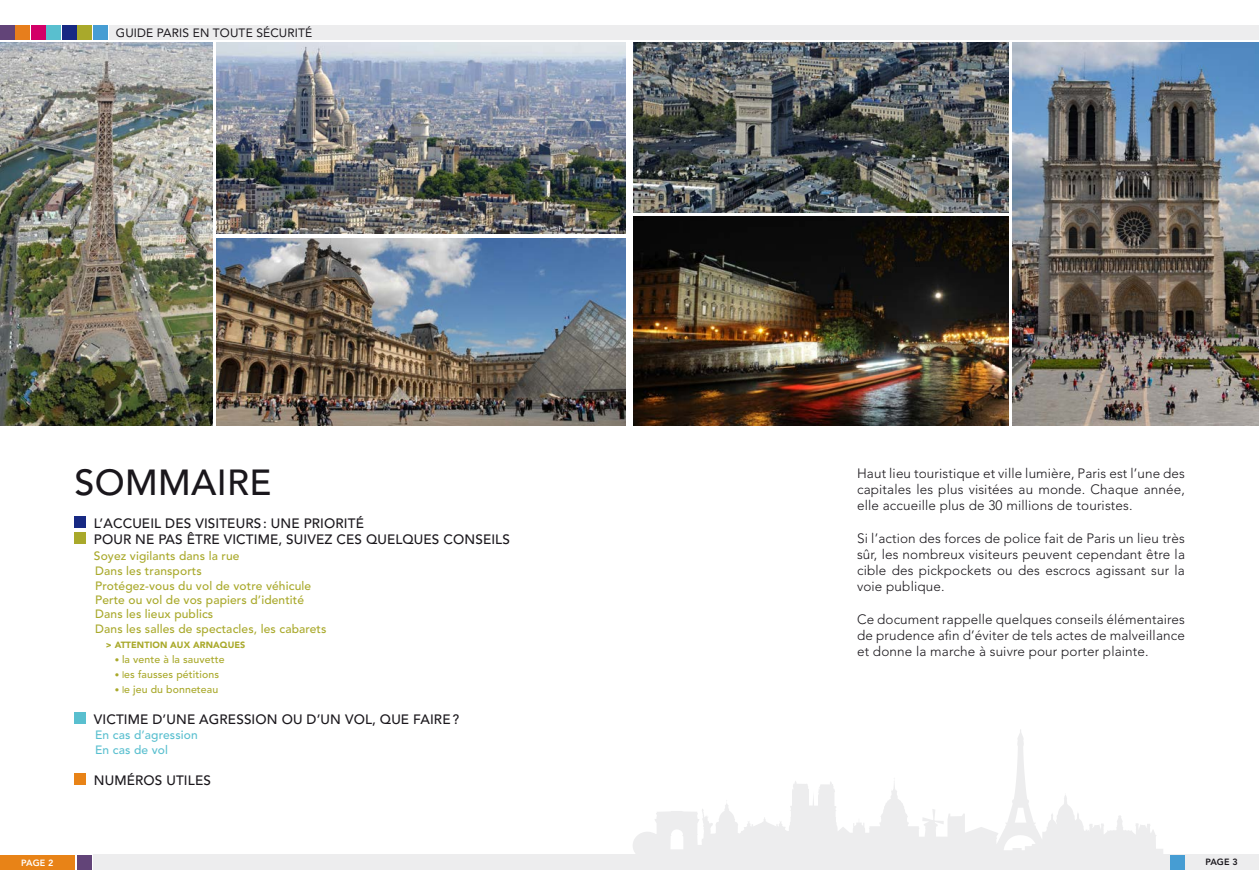
<style>
.page{position:relative;width:1259px;height:893px;background:#fff}
.page>*{position:absolute;margin:0;border:0;box-sizing:border-box;transform-origin:0 0}
.t1{font:500 36px "Avenir";letter-spacing:.01em;color:#1a171c}
.t2{font:300 13.5px/16.2px "Avenir";letter-spacing:.01em;color:#1a171c;text-align:justify}
.t3{font:500 13.5px/16.2px "Avenir";letter-spacing:.01em;color:#1a171c}
.t4{font:500 12px/14.5px "Avenir";color:#a9a92b}
.t5{font:500 12px/15px "Avenir";color:#59bfcf}
.t6{font:12px "Avenir";letter-spacing:.01em;color:#1a171c}
.t7{font:500 10.5px "Avenir";color:#a9a92b}
.t8{font:900 9px "Avenir";letter-spacing:.01em;color:#a9a92b}
.t9{font:800 9px "Avenir";color:#fff}
.t10{font:800 9px "Avenir";color:#1a171c}
.s1{font-size:9px}
</style>
<div class="page">
<div style="left:0;top:26px;width:15px;height:14px;background:#624478"></div>
<div style="left:15px;top:26px;width:15px;height:14px;background:#e77e1c"></div>
<div style="left:93px;top:26px;width:15px;height:14px;background:#469dd3"></div>
<div style="left:46px;top:26px;width:15px;height:14px;background:#59bfcf"></div>
<div style="left:62px;top:26px;width:15px;height:14px;background:#172983"></div>
<div style="left:77px;top:26px;width:15px;height:14px;background:#a9a92b"></div>
<div style="left:31px;top:26px;width:15px;height:14px;background:#d30067"></div>
<div style="left:109px;top:26px;width:1150px;height:14px;background:#ededee"></div>
<div style="left:94px;top:855px;width:1165px;height:15px;background:#ededee"></div>
<div style="left:77px;top:855px;width:14px;height:15px;background:#624478"></div>
<div style="left:1169px;top:855px;width:15px;height:15px;background:#469dd3"></div>
<div style="left:0;top:855px;width:75px;height:15px;background:#e88317"></div>
<svg style="left:629px;top:729px;width:540px;height:126px"></svg>
<img style="left:0;top:43px;width:213px;height:382px">
<img style="left:1012px;top:43px;width:247px;height:382px">
<img style="left:634px;top:43px;width:374px;height:170px">
<img style="left:634px;top:217px;width:374px;height:208px">
<img style="left:217px;top:238px;width:408px;height:187px">
<img style="left:217px;top:43px;width:408px;height:191px">
<div style="left:74px;top:516px;width:12px;height:12px;background:#172983"></div>
<div style="left:74px;top:532px;width:12px;height:12px;background:#a9a92b"></div>
<div style="left:74px;top:712px;width:12px;height:12px;background:#59bfcf"></div>
<div style="left:74px;top:774px;width:12px;height:11px;background:#e88317"></div>
<p class="t6" style="left:116px;top:26px;width:198px">GUIDE PARIS EN TOUTE SÉCURITÉ</p>
<h1 class="t1" style="left:74px;top:462px;width:199px">sommaire</h1>
<p class="t3" style="left:94px;top:515px;width:417px">l’accueil des visiteurs : une priorité<br>Pour ne pas être victime, suivez ces quelques conseils</p>
<p class="t4" style="left:94px;top:549px;width:234px">Soyez vigilants dans la rue<br>Dans les transports<br>Protégez-vous du vol de votre véhicule<br>Perte ou vol de vos papiers d’identité<br>Dans les lieux publics<br>Dans les salles de spectacles, les cabarets</p>
<p class="t8" style="left:106px;top:639px;width:141px">&gt; ATTENTION AUX ARNAQUES</p>
<p class="t7" style="left:115px;top:653px;width:111px"><span class="s1">•</span> la vente à la sauvette</p>
<p class="t7" style="left:115px;top:668px;width:106px"><span class="s1">• l</span>es fausses pétitions</p>
<p class="t7" style="left:115px;top:683px;width:105px"><span class="s1">• l</span>e jeu du bonneteau</p>
<p class="t3" style="left:94px;top:711px;width:367px">Victime d’une agression ou d’un vol, que faire?</p>
<p class="t5" style="left:95px;top:728px;width:104px">En cas d’agression<br>En cas de vol</p>
<p class="t3" style="left:94px;top:773px;width:118px">numéros utiles</p>
<p class="t2" style="left:857px;top:465px;width:329px">Haut lieu touristique et ville lumière, Paris est l’une des capitales les plus visitées au monde. Chaque année, elle accueille plus de 30 millions de touristes.</p>
<p class="t2" style="left:857px;top:530px;width:329px">Si l’action des forces de police fait de Paris un lieu très sûr, les nombreux visiteurs peuvent cependant être la cible des pickpockets ou des escrocs agissant sur la voie publique.</p>
<p class="t2" style="left:857px;top:611px;width:329px">Ce document rappelle quelques conseils élémentaires de prudence afin d’éviter de tels actes de malveillance et donne la marche à suivre pour porter plainte.</p>
<p class="t9" style="left:21px;top:857px;width:34px">PAGE 2</p>
<p class="t10" style="left:1205px;top:857px;width:34px">PAGE 3</p>
</div>
